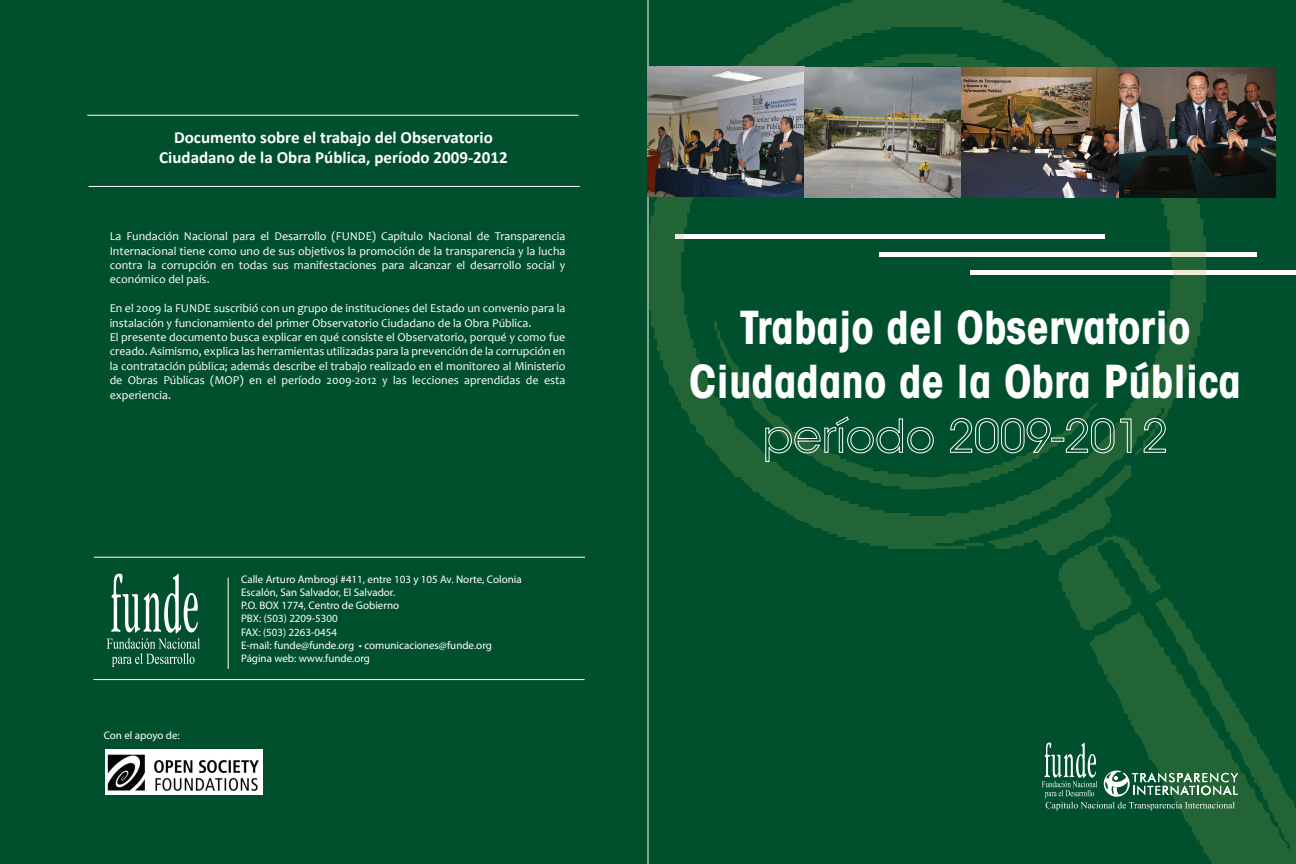
<style>
.page{position:relative;width:1296px;height:864px;background:#00502e}
.page>*{position:absolute;margin:0;border:0;box-sizing:border-box;transform-origin:0 0}
.t1{font:700 condensed 45px/54px "ITC Avant Garde Std";color:#fff;text-align:center}
.t2{font:700 17px/20.4px "Calibri";color:#fff;text-align:center}
.t3{font:12px/14.4px "Candara";color:#fff;text-align:justify}
.t4{font:11px/13.2px "Myriad Pro";color:#fff}
</style>
<div class="page">
<hr style="left:879px;top:253px;width:377px;height:4px;background:#fff">
<hr style="left:970px;top:271px;width:326px;height:4px;background:#fff">
<hr style="left:87px;top:115px;width:491px;height:1px;background:#fff">
<hr style="left:89px;top:186px;width:491px;height:1px;background:#fff">
<hr style="left:93px;top:679px;width:492px;height:1px;background:#fff">
<hr style="left:94px;top:557px;width:491px;height:1px;background:#fff">
<svg style="left:107px;top:574px;width:93px;height:93px"></svg>
<hr style="left:228px;top:578px;width:1px;height:91px;background:#fff">
<img style="left:105px;top:750px;width:158px;height:45px">
<hr style="left:648px;top:0;width:1px;height:864px;background:#fff">
<svg style="left:647px;top:0;width:559px;height:550px"></svg>
<svg style="left:839px;top:53px;width:259px;height:14px"></svg>
<svg style="left:713px;top:320px;width:385px;height:171px"></svg>
<svg style="left:987px;top:465px;width:174px;height:165px"></svg>
<svg style="left:1089px;top:597px;width:207px;height:267px"></svg>
<img style="left:647px;top:67px;width:628px;height:130px">
<svg style="left:805px;top:68px;width:157px;height:129px"></svg>
<img style="left:1119px;top:68px;width:156px;height:129px">
<img style="left:962px;top:68px;width:157px;height:129px">
<svg style="left:765px;top:416px;width:169px;height:46px"></svg>
<svg style="left:949px;top:417px;width:102px;height:37px"></svg>
<div style="left:1051px;top:438px;width:13px;height:4px;border:1px solid #fff"></div>
<svg style="left:1065px;top:417px;width:67px;height:37px"></svg>
<svg style="left:1143px;top:417px;width:23px;height:36px"></svg>
<svg style="left:1042px;top:742px;width:196px;height:68px"></svg>
<p class="t2" style="left:159px;top:126px;width:350px">Documento sobre el trabajo del Observatorio<br>Ciudadano de la Obra Pública, período 2009-2012</p>
<p class="t3" style="left:110px;top:229px;width:457px">La Fundación Nacional para el Desarrollo (FUNDE) Capítulo Nacional de Transparencia Internacional tiene como uno de sus objetivos la promoción de la transparencia y la lucha contra la corrupción en todas sus manifestaciones para alcanzar el desarrollo social y económico del país.</p>
<p class="t3" style="left:110px;top:301px;width:457px;text-align:left">En el 2009 la FUNDE suscribió con un grupo de instituciones del Estado un convenio para la instalación y funcionamiento del primer Observatorio Ciudadano de la Obra Pública.<br>El presente documento busca explicar en qué consiste el Observatorio, porqué y como fue creado. Asimismo, explica las herramientas utilizadas para la prevención de la corrupción en la contratación pública; además describe el trabajo realizado en el monitoreo al Ministerio de Obras Públicas (MOP) en el período 2009-2012 y las lecciones aprendidas de esta experiencia.</p>
<p class="t4" style="left:104px;top:728px;width:78px">Con el apoyo de:</p>
<p class="t4" style="left:241px;top:572px;width:282px">Calle Arturo Ambrogi #411, entre 103 y 105 Av. Norte, Colonia Escalón, San Salvador, El Salvador.<br>P.O. BOX 1774, Centro de Gobierno<br>PBX: (503) 2209-5300<br>FAX: (503) 2263-0454<br>E-mail: funde@funde.org • comunicaciones@funde.org Página web: www.funde.org</p>
<p class="t1" style="left:689px;top:300px;width:553px">Trabajo del Observatorio<br>Ciudadano de la Obra Pública</p>
</div>
